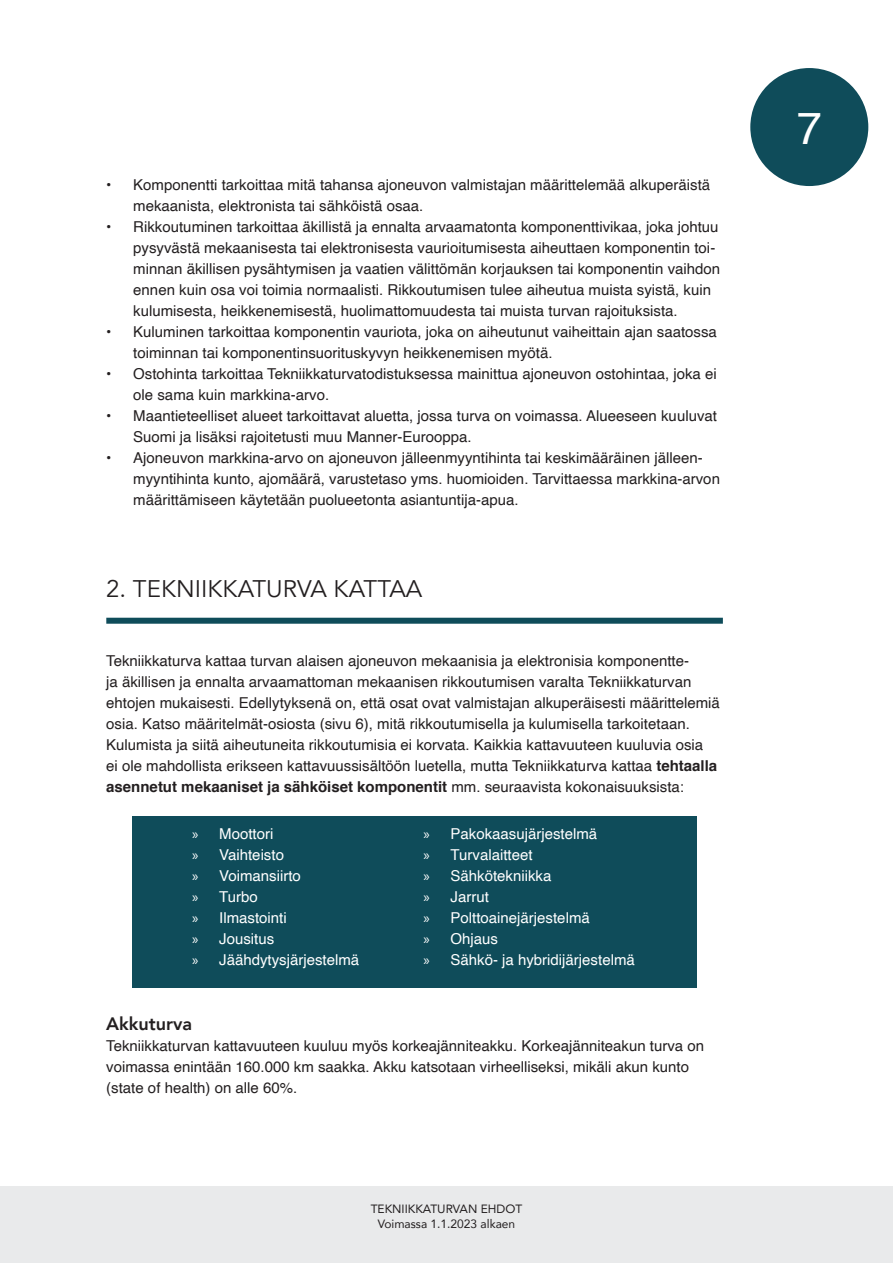
<style>
.page{position:relative;width:893px;height:1263px;background:#fff}
.page>*{position:absolute;margin:0;border:0;box-sizing:border-box;transform-origin:0 0}
.t1{font:45px "Helvetica";color:#fff}
.t2{font:24px "Avenir";color:#231f20}
.Väliotsikko{font:800 18px "Avenir";color:#231f20}
.Leipis{font:15px/21px "Helvetica";color:#231f20}
.t3{font:15px "Helvetica";color:#fff}
.t4{font:12px/14.4px "Avenir";color:#231f20;text-align:center}
.s1{font-weight:700}
.s2{font-family:"Myriad Pro"}
</style>
<div class="page">
<div style="left:750px;top:68px;width:118px;height:118px;background:#0f4c5a;border-radius:50%"></div>
<div style="left:0;top:1186px;width:893px;height:77px;background:#e9eaeb"></div>
<div style="left:106px;top:618px;width:617px;height:6px;background:#0f4c5a"></div>
<div style="left:133px;top:816px;width:564px;height:172px;background:#0f4c5a"></div>
<p class="Leipis" style="left:133px;top:175px;width:578px;text-indent:-27px">• Komponentti tarkoittaa mitä tahansa ajoneuvon valmistajan määrittelemää alkuperäistä mekaanista, elektronista tai sähköistä osaa.</p>
<p class="Leipis" style="left:133px;top:217px;width:588px;text-indent:-27px">• Rikkoutuminen tarkoittaa äkillistä ja ennalta arvaamatonta komponenttivikaa, joka johtuu pysyvästä mekaanisesta tai elektronisesta vaurioitumisesta aiheuttaen komponentin toi&shy;minnan äkillisen pysähtymisen ja vaatien välittömän korjauksen tai komponentin vaihdon ennen kuin osa voi toimia normaalisti. Rikkoutumisen tulee aiheutua muista syistä, kuin kulumisesta, heikkenemisestä, huolimattomuudesta tai muista turvan rajoituksista.</p>
<p class="Leipis" style="left:133px;top:322px;width:585px;text-indent:-27px">• Kuluminen tarkoittaa komponentin vauriota, joka on aiheutunut vaiheittain ajan saatossa toiminnan tai komponentinsuorituskyvyn heikkenemisen myötä.</p>
<p class="Leipis" style="left:133px;top:364px;width:585px;text-indent:-27px">• Ostohinta tarkoittaa Tekniikkaturvatodistuksessa mainittua ajoneuvon ostohintaa, joka ei ole sama kuin markkina-arvo.</p>
<p class="Leipis" style="left:133px;top:406px;width:585px;text-indent:-27px">• Maantieteelliset alueet tarkoittavat aluetta, jossa turva on voimassa. Alueeseen kuuluvat<br>Suomi ja lisäksi rajoitetusti muu Manner-Eurooppa.</p>
<p class="Leipis" style="left:133px;top:448px;width:588px;text-indent:-27px">• Ajoneuvon markkina-arvo on ajoneuvon jälleenmyyntihinta tai keskimääräinen jälleen&shy;myyntihinta kunto, ajomäärä, varustetaso yms. huomioiden. Tarvittaessa markkina-arvon määrittämiseen käytetään puolueetonta asiantuntija-apua.</p>
<p class="t2" style="left:106px;top:574px;width:318px">2. TEKNIIKKATURVA KATTAA</p>
<p class="Leipis" style="left:106px;top:650px;width:615px">Tekniikkaturva kattaa turvan alaisen ajoneuvon mekaanisia ja elektronisia komponentte-<br>ja äkillisen ja ennalta arvaamattoman mekaanisen rikkoutumisen varalta Tekniikkaturvan ehtojen mukaisesti. Edellytyksenä on, että osat ovat valmistajan alkuperäisesti määrittelemiä osia. Katso määritelmät-osiosta (sivu 6), mitä rikkoutumisella ja kulumisella tarkoitetaan.<br>Kulumista ja siitä aiheutuneita rikkoutumisia ei korvata. Kaikkia kattavuuteen kuuluvia osia<br>ei ole mahdollista erikseen kattavuussisältöön luetella, mutta Tekniikkaturva kattaa <span class="s1">tehtaalla asennetut mekaaniset ja sähköiset komponentit</span> mm. seuraavista kokonaisuuksista:</p>
<p class="t3" style="left:192px;top:823px;width:83px"><span class="s2">»</span> Moottori</p>
<p class="t3" style="left:192px;top:844px;width:93px"><span class="s2">»</span> Vaihteisto</p>
<p class="t3" style="left:192px;top:865px;width:110px"><span class="s2">»</span> Voimansiirto</p>
<p class="t3" style="left:192px;top:886px;width:67px"><span class="s2">»</span> Turbo</p>
<p class="t3" style="left:192px;top:907px;width:96px"><span class="s2">»</span> Ilmastointi</p>
<p class="t3" style="left:192px;top:928px;width:84px"><span class="s2">»</span> Jousitus</p>
<p class="t3" style="left:192px;top:949px;width:169px"><span class="s2">»</span> Jäähdytysjärjestelmä</p>
<p class="t3" style="left:424px;top:823px;width:175px"><span class="s2">»</span> Pakokaasujärjestelmä</p>
<p class="t3" style="left:424px;top:844px;width:110px"><span class="s2">»</span> Turvalaitteet</p>
<p class="t3" style="left:424px;top:865px;width:129px"><span class="s2">»</span> Sähkötekniikka</p>
<p class="t3" style="left:424px;top:886px;width:67px"><span class="s2">»</span> Jarrut</p>
<p class="t3" style="left:424px;top:907px;width:168px"><span class="s2">»</span> Polttoainejärjestelmä</p>
<p class="t3" style="left:424px;top:928px;width:76px"><span class="s2">»</span> Ohjaus</p>
<p class="t3" style="left:424px;top:949px;width:213px"><span class="s2">»</span> Sähkö- ja hybridijärjestelmä</p>
<p class="Väliotsikko" style="left:106px;top:1010px;width:88px">Akkuturva</p>
<p class="Leipis" style="left:106px;top:1036px;width:599px">Tekniikkaturvan kattavuuteen kuuluu myös korkeajänniteakku. Korkeajänniteakun turva on voimassa enintään 160.000 km saakka. Akku katsotaan virheelliseksi, mikäli akun kunto (state of health) on alle 60%.</p>
<p class="t4" style="left:371px;top:1201px;width:153px">TEKNIIKKATURVAN EHDOT<br>Voimassa 1.1.2023 alkaen</p>
<h1 class="t1" style="left:797px;top:93px;width:27px">7</h1>
</div>
